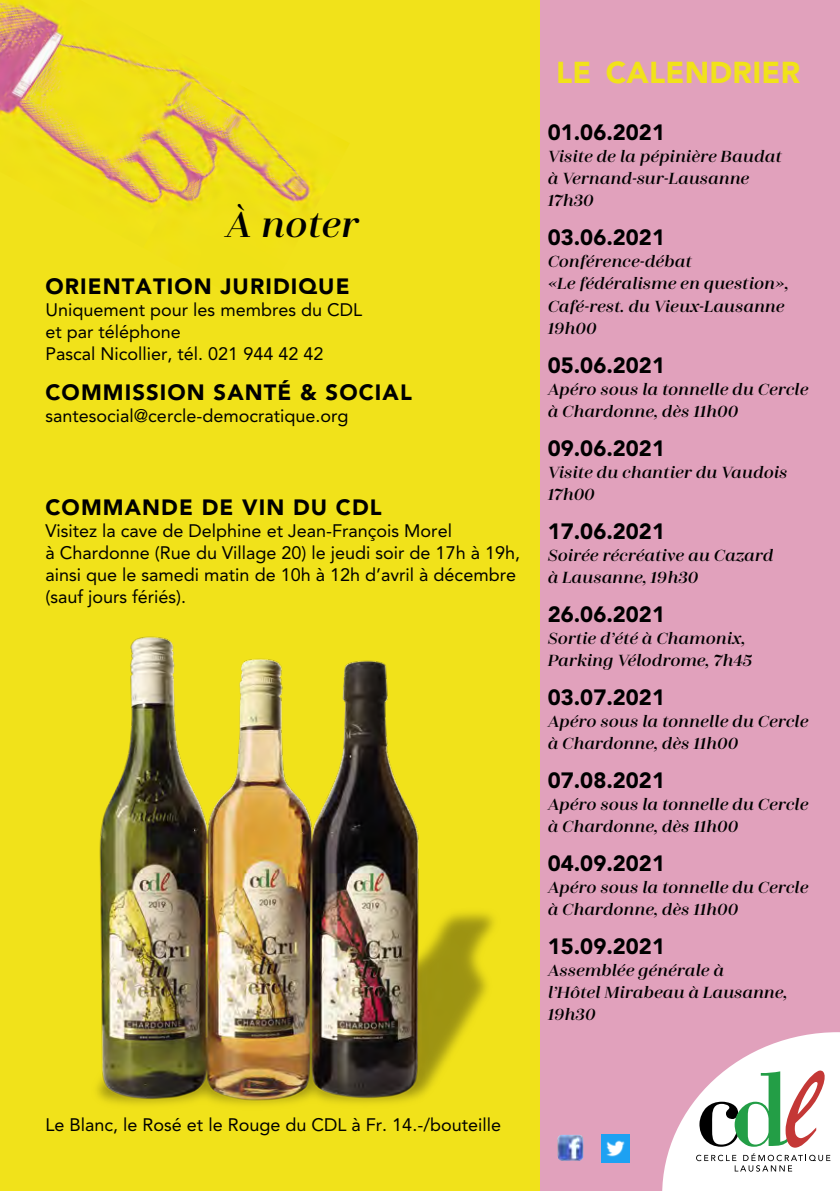
<style>
.page{position:relative;width:840px;height:1191px;background:#fff}
.page>*{position:absolute;margin:0;border:0;box-sizing:border-box;transform-origin:0 0}
.t1{font:italic 600 40px "Zahrah";letter-spacing:-.005em;color:#000}
.t2{font:900 30px "Avenir";letter-spacing:.01em;color:#f1e21a}
.t3{font:900 22px "Avenir";color:#000}
.t4{font:900 22px "Avenir";letter-spacing:.05em;color:#000}
.t5{font:italic 600 18px/22px "Zahrah";color:#000}
.t6{font:18px/22px "Avenir";color:#000}
</style>
<div class="page">
<div style="left:539px;top:0;width:300px;height:1191px;background:#e1a1bc"></div>
<svg style="left:662px;top:1032px;width:177px;height:159px"></svg>
<div style="left:0;top:0;width:539px;height:1191px;background:#f1e21a"></div>
<img style="left:0;top:0;width:349px;height:211px">
<img style="left:557px;top:1134px;width:26px;height:26px">
<img style="left:601px;top:1134px;width:28px;height:28px">
<img style="left:97px;top:636px;width:397px;height:469px">
<p class="t1" style="left:225px;top:202px;width:134px">À noter</p>
<p class="t4" style="left:45px;top:273px;width:305px">ORIENTATION JURIDIQUE</p>
<p class="t6" style="left:45px;top:299px;width:318px">Uniquement pour les membres du CDL</p>
<p class="t6" style="left:45px;top:321px;width:137px">et par téléphone</p>
<p class="t6" style="left:45px;top:343px;width:279px">Pascal Nicollier, tél. 021 944 42 42</p>
<p class="t4" style="left:45px;top:379px;width:368px">COMMISSION SANTÉ &amp; SOCIAL</p>
<p class="t6" style="left:45px;top:405px;width:304px">santesocial@cercle-democratique.org</p>
<p class="t4" style="left:45px;top:494px;width:337px">COMMANDE DE VIN DU CDL</p>
<p class="t6" style="left:45px;top:520px;width:476px">Visitez la cave de Delphine et Jean-François Morel<br>à Chardonne (Rue du Village 20) le jeudi soir de 17h à 19h, ainsi que le samedi matin de 10h à 12h d’avril à décembre</p>
<p class="t6" style="left:45px;top:586px;width:142px">(sauf jours fériés).</p>
<p class="t2" style="left:556px;top:55px;width:245px">LE CALENDRIER</p>
<p class="t3" style="left:547px;top:119px;width:119px">01.06.2021</p>
<p class="t5" style="left:547px;top:146px;width:235px">Visite de la pépinière Baudat</p>
<p class="t5" style="left:547px;top:168px;width:203px">à Vernand-sur-Lausanne</p>
<p class="t5" style="left:547px;top:190px;width:47px">17h30</p>
<p class="t3" style="left:547px;top:224px;width:119px">03.06.2021</p>
<p class="t5" style="left:547px;top:251px;width:146px">Conférence-débat</p>
<p class="t5" style="left:547px;top:273px;width:242px">«Le fédéralisme en question»,</p>
<p class="t5" style="left:547px;top:295px;width:238px">Café-rest. du Vieux-Lausanne<br>19h00</p>
<p class="t3" style="left:547px;top:351px;width:119px">05.06.2021</p>
<p class="t5" style="left:547px;top:378px;width:262px">Apéro sous la tonnelle du Cercle à Chardonne, dès 11h00</p>
<p class="t3" style="left:547px;top:434px;width:119px">09.06.2021</p>
<p class="t5" style="left:547px;top:461px;width:241px">Visite du chantier du Vaudois<br>17h00</p>
<p class="t3" style="left:547px;top:517px;width:119px">17.06.2021</p>
<p class="t5" style="left:547px;top:544px;width:227px">Soirée récréative au Cazard</p>
<p class="t5" style="left:547px;top:566px;width:152px">à Lausanne, 19h30</p>
<p class="t3" style="left:547px;top:600px;width:119px">26.06.2021</p>
<p class="t5" style="left:547px;top:627px;width:206px">Sortie d’été à Chamonix,<br>Parking Vélodrome, 7h45</p>
<p class="t3" style="left:547px;top:683px;width:119px">03.07.2021</p>
<p class="t5" style="left:547px;top:710px;width:262px">Apéro sous la tonnelle du Cercle à Chardonne, dès 11h00</p>
<p class="t3" style="left:547px;top:766px;width:119px">07.08.2021</p>
<p class="t5" style="left:547px;top:793px;width:262px">Apéro sous la tonnelle du Cercle à Chardonne, dès 11h00</p>
<p class="t3" style="left:547px;top:849px;width:119px">04.09.2021</p>
<p class="t5" style="left:547px;top:876px;width:262px">Apéro sous la tonnelle du Cercle à Chardonne, dès 11h00</p>
<p class="t3" style="left:547px;top:932px;width:119px">15.09.2021</p>
<p class="t5" style="left:547px;top:959px;width:241px">Assemblée générale à<br>l’Hôtel Mirabeau à Lausanne,</p>
<p class="t5" style="left:547px;top:1003px;width:49px">19h30</p>
<p class="t6" style="left:45px;top:1114px;width:457px">Le Blanc, le Rosé et le Rouge du CDL à Fr. 14.-/bouteille</p>
</div>
